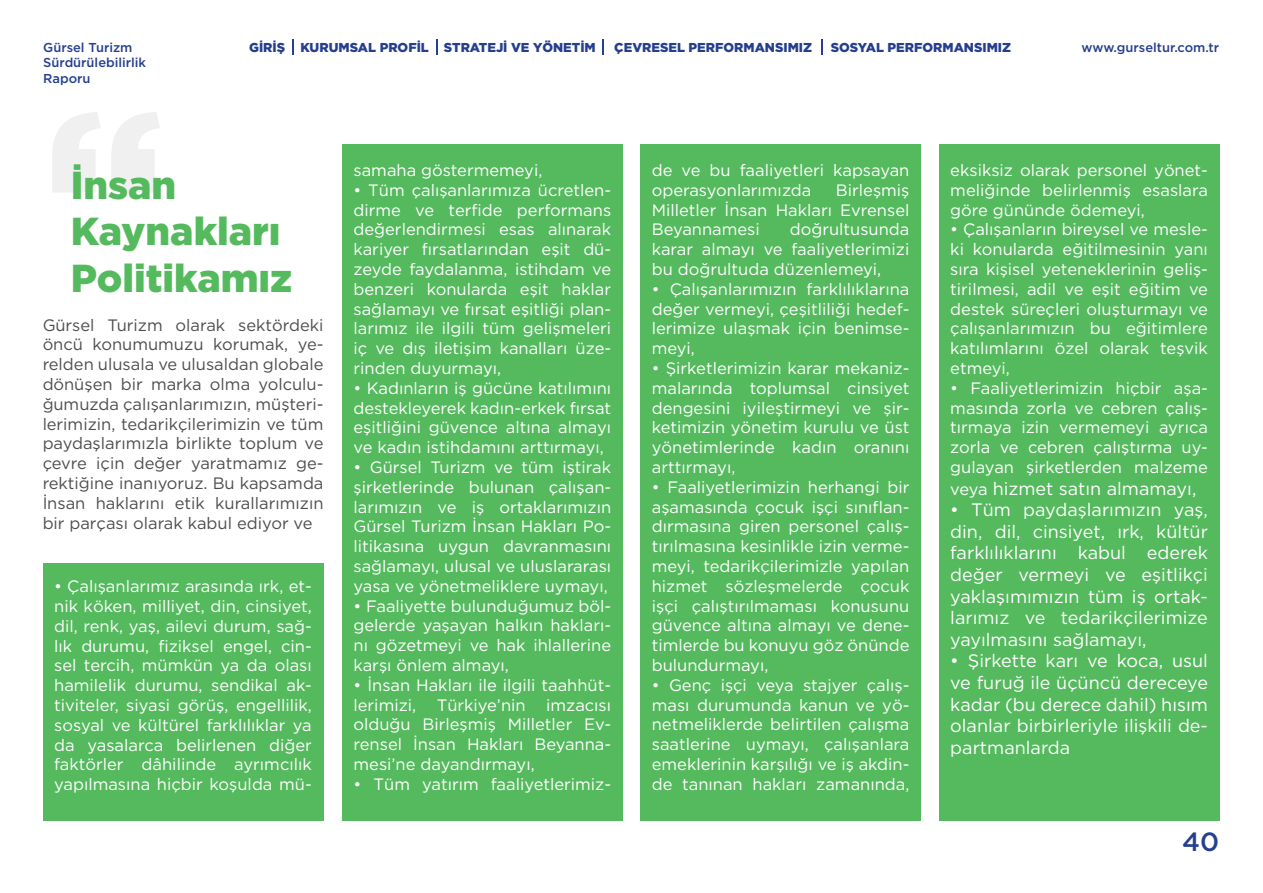
<style>
.page{position:relative;width:1263px;height:893px;background:#fff}
.page>*{position:absolute;margin:0;border:0;box-sizing:border-box;transform-origin:0 0}
.t1{font:222.75px "Gotham Black TR";color:#231f20}
.t2{font:39px/46.8px "Gotham Black TR";color:#54ba5d}
.t3{font:26.4px "Gotham Medium TR";color:#253f8e}
.t4{font:18px/21.6px "Gotham Book TR";color:#fff;text-align:justify}
.t5{font:16.5px/19.8px "Gotham Book TR";color:#fff;text-align:justify}
.t6{font:16.5px/19.8px "Gotham Book TR";color:#231f20;text-align:justify}
.t7{font:12.9px "Gotham Black TR";color:#253f8e}
.t8{font:12.9px/15.5px "Gotham Medium TR";color:#253f8e}
.s1{font-size:16.5px}
</style>
<div class="page">
<div style="left:43px;top:563px;width:280px;height:258px;background:#54ba5d"></div>
<div style="left:342px;top:145px;width:280px;height:676px;background:#54ba5d"></div>
<div style="left:640px;top:145px;width:281px;height:676px;background:#54ba5d"></div>
<div style="left:939px;top:145px;width:280px;height:676px;background:#54ba5d"></div>
<svg style="left:292px;top:39px;width:2px;height:16px"></svg>
<svg style="left:436px;top:39px;width:1px;height:16px"></svg>
<svg style="left:602px;top:39px;width:2px;height:16px"></svg>
<svg style="left:821px;top:39px;width:1px;height:16px"></svg>
<p class="t7" style="left:249px;top:40px;width:348px">GİRİŞ KURUMSAL PROFİL STRATEJİ VE YÖNETİM</p>
<p class="t7" style="left:614px;top:40px;width:199px">ÇEVRESEL PERFORMANSIMIZ</p>
<p class="t7" style="left:831px;top:40px;width:182px">SOSYAL PERFORMANSIMIZ</p>
<p class="t8" style="left:43px;top:39px;width:104px">Gürsel Turizm<br>Sürdürülebilirlik<br>Raporu</p>
<p class="t8" style="left:1081px;top:39px;width:139px">www.gurseltur.com.tr</p>
<h1 class="t1" style="left:43px;top:61px;width:123px">“</h1>
<p class="t5" style="left:652px;top:160px;width:259px">de ve bu faaliyetleri kapsayan operasyonlarımızda</p>
<h2 class="t2" style="left:71px;top:160px;width:223px">İnsan<br>Kaynakları<br>Politikamız</h2>
<p class="t6" style="left:43px;top:315px;width:282px">Gürsel Turizm olarak sektördeki öncü konumumuzu korumak, ye&shy;relden ulusala ve ulusaldan globale dönüşen bir marka olma yolculu&shy;ğumuzda çalışanlarımızın, müşteri&shy;lerimizin, tedarikçilerimizin ve tüm paydaşlarımızla birlikte toplum ve çevre için değer yaratmamız ge&shy;rektiğine inanıyoruz. Bu kapsamda İnsan haklarını etik kurallarımızın bir parçası olarak kabul ediyor ve</p>
<p class="t5" style="left:353px;top:160px;width:190px">samaha göstermemeyi,</p>
<p class="t5" style="left:353px;top:180px;width:259px">• Tüm çalışanlarımıza ücretlen&shy;dirme ve terfide performans değerlendirmesi esas alınarak kariyer fırsatlarından eşit dü&shy;zeyde faydalanma, istihdam ve benzeri konularda eşit haklar sağlamayı ve fırsat eşitliği plan&shy;larımız ile ilgili tüm gelişmeleri iç ve dış iletişim kanalları üze&shy;rinden duyurmayı,</p>
<p class="t5" style="left:353px;top:378px;width:259px">• Kadınların iş gücüne katılımını destekleyerek kadın-erkek fırsat eşitliğini güvence altına almayı ve kadın istihdamını arttırmayı,</p>
<p class="t5" style="left:353px;top:457px;width:259px">• Gürsel Turizm ve tüm iştirak şirketlerinde bulunan çalışan&shy;larımızın ve iş ortaklarımızın Gürsel Turizm İnsan Hakları Po&shy;litikasına uygun davranmasını sağlamayı, ulusal ve uluslararası yasa ve yönetmeliklere uymayı,</p>
<p class="t5" style="left:353px;top:596px;width:259px">• Faaliyette bulunduğumuz böl&shy;gelerde yaşayan halkın hakları&shy;nı gözetmeyi ve hak ihlallerine karşı önlem almayı,</p>
<p class="t5" style="left:353px;top:675px;width:259px">• İnsan Hakları ile ilgili taahhüt&shy;lerimizi, Türkiye’nin imzacısı olduğu Birleşmiş Milletler Ev&shy;rensel İnsan Hakları Beyanna&shy;mesi’ne dayandırmayı,</p>
<p class="t5" style="left:353px;top:774px;width:259px">• Tüm yatırım faaliyetlerimiz-</p>
<p class="t5" style="left:950px;top:160px;width:259px">eksiksiz olarak personel yönet&shy;meliğinde belirlenmiş esaslara göre gününde ödemeyi,</p>
<p class="t5" style="left:950px;top:219px;width:259px">• Çalışanların bireysel ve mesle&shy;ki konularda eğitilmesinin yanı sıra kişisel yeteneklerinin geliş&shy;tirilmesi, adil ve eşit eğitim ve destek süreçleri oluşturmayı ve çalışanlarımızın bu eğitimlere katılımlarını özel olarak teşvik etmeyi,</p>
<p class="t5" style="left:950px;top:378px;width:259px">• Faaliyetlerimizin hiçbir aşa&shy;masında zorla ve cebren çalış&shy;tırmaya izin vermemeyi ayrıca zorla ve cebren çalıştırma uy&shy;gulayan şirketlerden malzeme</p>
<p class="t4" style="left:950px;top:477px;width:248px"><span class="s1">veya</span> hizmet satın almamayı,</p>
<p class="t4" style="left:950px;top:499px;width:259px">• Tüm paydaşlarımızın yaş, din, dil, cinsiyet, ırk, kültür farklılıklarını kabul ederek değer vermeyi ve eşitlikçi yaklaşımımızın tüm iş ortak&shy;larımız ve tedarikçilerimize yayılmasını sağlamayı,</p>
<p class="t4" style="left:950px;top:650px;width:259px">• Şirkette karı ve koca, usul ve furuğ ile üçüncü dereceye kadar (bu derece dahil) hısım olanlar birbirleriyle ilişkili de&shy;partmanlarda</p>
<p class="t5" style="left:652px;top:180px;width:259px;text-indent:184px">Birleşmiş Milletler İnsan Hakları Evrensel Beyannamesi</p>
<p class="t5" style="left:652px;top:219px;width:259px;text-indent:138px">doğrultusunda karar almayı ve faaliyetlerimizi bu doğrultuda düzenlemeyi,</p>
<p class="t5" style="left:652px;top:279px;width:259px">• Çalışanlarımızın farklılıklarına değer vermeyi, çeşitliliği hedef&shy;lerimize ulaşmak için benimse&shy;meyi,</p>
<p class="t5" style="left:652px;top:358px;width:259px">• Şirketlerimizin karar mekaniz&shy;malarında toplumsal cinsiyet dengesini iyileştirmeyi ve şir&shy;ketimizin yönetim kurulu ve üst yönetimlerinde kadın oranını arttırmayı,</p>
<p class="t5" style="left:652px;top:477px;width:259px">• Faaliyetlerimizin herhangi bir aşamasında çocuk işçi sınıflan&shy;dırmasına giren personel çalış&shy;tırılmasına kesinlikle izin verme&shy;meyi, tedarikçilerimizle yapılan hizmet sözleşmelerde çocuk işçi çalıştırılmaması konusunu güvence altına almayı ve dene&shy;timlerde bu konuyu göz önünde bulundurmayı,</p>
<p class="t5" style="left:652px;top:675px;width:259px">• Genç işçi veya stajyer çalış&shy;ması durumunda kanun ve yö&shy;netmeliklerde belirtilen çalışma saatlerine uymayı, çalışanlara emeklerinin karşılığı ve iş akdin&shy;de tanınan hakları zamanında,</p>
<p class="t5" style="left:54px;top:576px;width:259px">• Çalışanlarımız arasında ırk, et&shy;nik köken, milliyet, din, cinsiyet, dil, renk, yaş, ailevi durum, sağ&shy;lık durumu, fiziksel engel, cin&shy;sel tercih, mümkün ya da olası hamilelik durumu, sendikal ak&shy;tiviteler, siyasi görüş, engellilik, sosyal ve kültürel farklılıklar ya da yasalarca belirlenen diğer faktörler dâhilinde ayrımcılık yapılmasına hiçbir koşulda mü-</p>
<h3 class="t3" style="left:1182px;top:826px;width:38px">40</h3>
</div>
